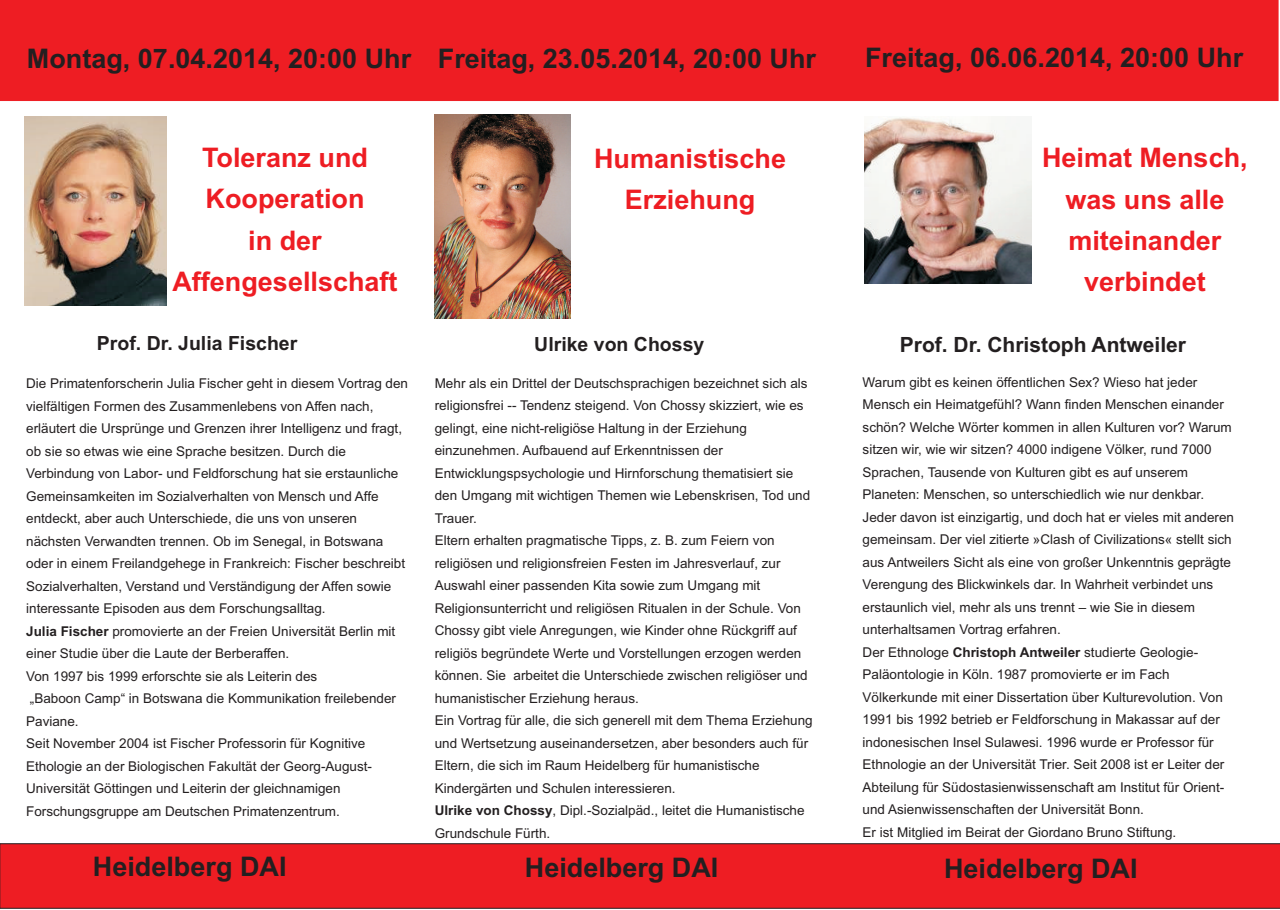
<style>
.page{position:relative;width:1280px;height:910px;background:#fff}
.page>*{position:absolute;margin:0;border:0;box-sizing:border-box;transform-origin:0 0}
.t1{font:700 27px "Arial";color:#231f20}
.t2{font:700 27px/41.4px "Arial";color:#ee1d23;text-align:center}
.t3{font:700 21px "Arial";color:#231f20}
.t4{font:700 19.5px "Arial";color:#231f20}
.t5{font:13.5px/22.5px "Arial";color:#231f20}
.s1{font-weight:700}
</style>
<div class="page">
<div style="left:0;top:0;width:1279px;height:101px;background:#ee1d23"></div>
<div style="left:0;top:843px;width:1280px;height:66px;background:#ee1d23"></div>
<img style="left:865px;top:117px;width:167px;height:167px">
<img style="left:25px;top:116px;width:141px;height:189px">
<img style="left:434px;top:114px;width:136px;height:205px">
<h1 class="t1" style="left:27px;top:49px;width:791px">Montag, 07.04.2014, 20:00 Uhr Freitag, 23.05.2014, 20:00 Uhr</h1>
<h1 class="t1" style="left:865px;top:47px;width:380px">Freitag, 06.06.2014, 20:00 Uhr</h1>
<h1 class="t2" style="left:172px;top:139px;width:227px">Toleranz und<br>Kooperation<br>in der<br>Affengesellschaft</h1>
<h3 class="t4" style="left:97px;top:336px;width:202px">Prof. Dr. Julia Fischer</h3>
<h1 class="t2" style="left:594px;top:140px;width:194px">Humanistische<br>Erziehung</h1>
<h3 class="t4" style="left:534px;top:337px;width:172px">Ulrike von Chossy</h3>
<p class="t5" style="left:26px;top:374px;width:383px">Die Primatenforscherin Julia Fischer geht in diesem Vortrag den vielfältigen Formen des Zusammenlebens von Affen nach, erläutert die Ursprünge und Grenzen ihrer Intelligenz und fragt, ob sie so etwas wie eine Sprache besitzen. Durch die Verbindung von Labor- und Feldforschung hat sie erstaunliche Gemeinsamkeiten im Sozialverhalten von Mensch und Affe entdeckt, aber auch Unterschiede, die uns von unseren nächsten Verwandten trennen. Ob im Senegal, in Botswana oder in einem Freilandgehege in Frankreich: Fischer beschreibt Sozialverhalten, Verstand und Verständigung der Affen sowie interessante Episoden aus dem Forschungsalltag.<br><span class="s1">Julia Fischer</span> promovierte an der Freien Universität Berlin mit einer Studie über die Laute der Berberaffen.<br>Von 1997 bis 1999 erforschte sie als Leiterin des<br>„Baboon Camp“ in Botswana die Kommunikation freilebender Paviane.<br>Seit November 2004 ist Fischer Professorin für Kognitive Ethologie an der Biologischen Fakultät der Georg-August-Universität Göttingen und Leiterin der gleichnamigen Forschungsgruppe am Deutschen Primatenzentrum.</p>
<p class="t5" style="left:435px;top:373px;width:379px">Mehr als ein Drittel der Deutschsprachigen bezeichnet sich als religionsfrei -- Tendenz steigend. Von Chossy skizziert, wie es gelingt, eine nicht-religiöse Haltung in der Erziehung einzunehmen. Aufbauend auf Erkenntnissen der Entwicklungspsychologie und Hirnforschung thematisiert sie den Umgang mit wichtigen Themen wie Lebenskrisen, Tod und Trauer.<br>Eltern erhalten pragmatische Tipps, z. B. zum Feiern von religiösen und religionsfreien Festen im Jahresverlauf, zur Auswahl einer passenden Kita sowie zum Umgang mit Religionsunterricht und religiösen Ritualen in der Schule. Von Chossy gibt viele Anregungen, wie Kinder ohne Rückgriff auf religiös begründete Werte und Vorstellungen erzogen werden können. Sie arbeitet die Unterschiede zwischen religiöser und humanistischer Erziehung heraus.<br>Ein Vortrag für alle, die sich generell mit dem Thema Erziehung und Wertsetzung auseinandersetzen, aber besonders auch für Eltern, die sich im Raum Heidelberg für humanistische Kindergärten und Schulen interessieren.<br><span class="s1">Ulrike von Chossy</span>, Dipl.-Sozialpäd., leitet die Humanistische Grundschule Fürth.</p>
<h1 class="t2" style="left:1042px;top:140px;width:207px">Heimat Mensch, was uns alle miteinander verbindet</h1>
<h2 class="t3" style="left:900px;top:336px;width:288px">Prof. Dr. Christoph Antweiler</h2>
<p class="t5" style="left:863px;top:372px;width:373px">Warum gibt es keinen öffentlichen Sex? Wieso hat jeder Mensch ein Heimatgefühl? Wann finden Menschen einander schön? Welche Wörter kommen in allen Kulturen vor? Warum sitzen wir, wie wir sitzen? 4000 indigene Völker, rund 7000<br>Sprachen, Tausende von Kulturen gibt es auf unserem Planeten: Menschen, so unterschiedlich wie nur denkbar.<br>Jeder davon ist einzigartig, und doch hat er vieles mit anderen gemeinsam. Der viel zitierte »Clash of Civilizations« stellt sich aus Antweilers Sicht als eine von großer Unkenntnis geprägte Verengung des Blickwinkels dar. In Wahrheit verbindet uns erstaunlich viel, mehr als uns trennt – wie Sie in diesem unterhaltsamen Vortrag erfahren.<br>Der Ethnologe <span class="s1">Christoph Antweiler</span> studierte Geologie-Paläontologie in Köln. 1987 promovierte er im Fach Völkerkunde mit einer Dissertation über Kulturevolution. Von 1991 bis 1992 betrieb er Feldforschung in Makassar auf der indonesischen Insel Sulawesi. 1996 wurde er Professor für Ethnologie an der Universität Trier. Seit 2008 ist er Leiter der Abteilung für Südostasienwissenschaft am Institut für Orient&shy;und Asienwissenschaften der Universität Bonn.<br>Er ist Mitglied im Beirat der Giordano Bruno Stiftung.</p>
<h1 class="t1" style="left:93px;top:856px;width:195px">Heidelberg DAI</h1>
<h1 class="t1" style="left:525px;top:858px;width:195px">Heidelberg DAI</h1>
<h1 class="t1" style="left:944px;top:858px;width:195px">Heidelberg DAI</h1>
</div>
